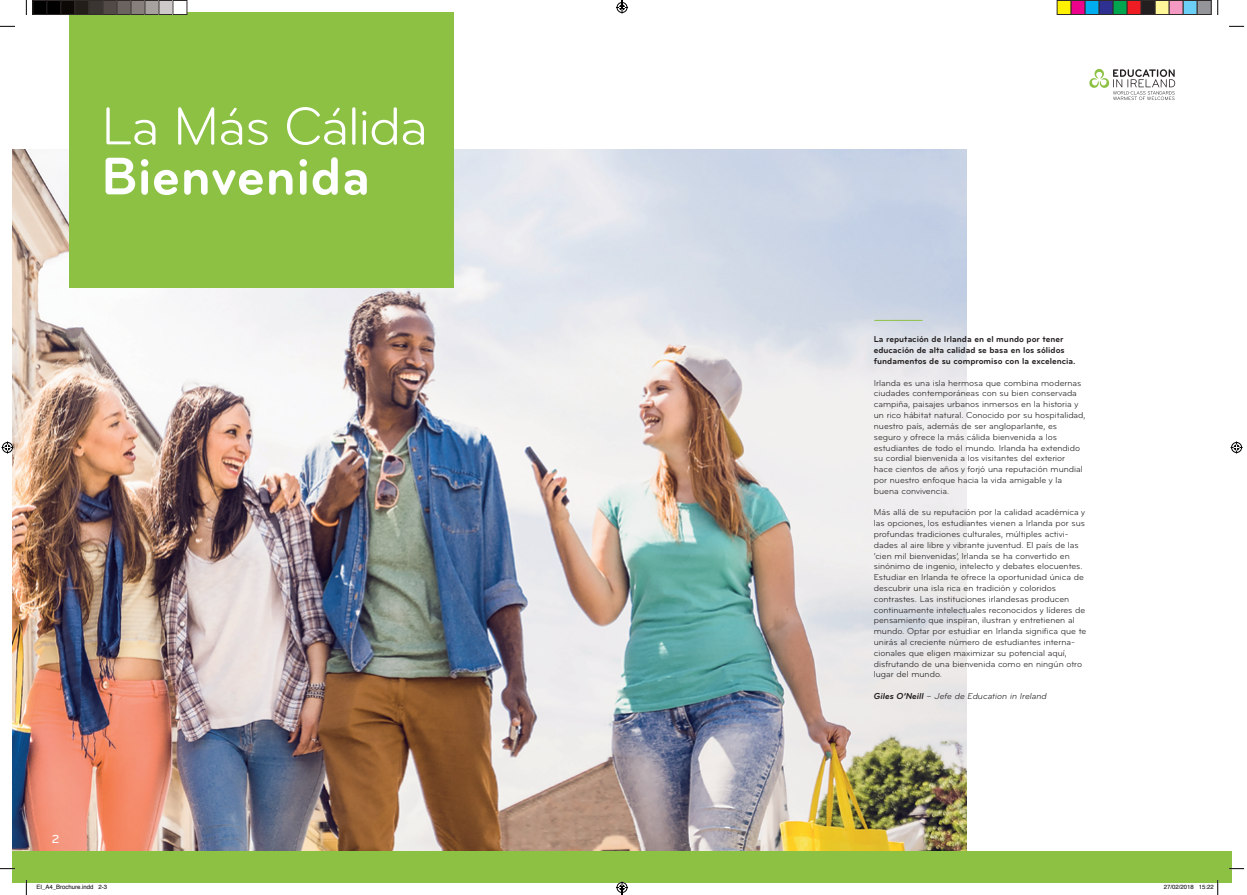
<style>
.page{position:relative;width:1247px;height:895px;background:#fff}
.page>*{position:absolute;margin:0;border:0;box-sizing:border-box;transform-origin:0 0}
.t1{font:55px "Bryant Pro";letter-spacing:-.03em;color:#fff}
.t2{font:700 55px "Bryant Pro";color:#fff}
.t3{font:500 12px "Bryant Pro";color:#fff}
.t4{font:9px/10.8px "Bryant Pro";color:#231f20}
.t5{font:700 9px/10.8px "Bryant Pro";color:#231f20}
.t6{font:italic 9px "Bryant Pro";color:#231f20}
.t7{font:6px "Helvetica";color:#000}
.s1{font-weight:700}
.s2{font-style:normal}
</style>
<div class="page">
<img style="left:12px;top:150px;width:953px;height:701px">
<div style="left:70px;top:12px;width:383px;height:276px;background:#8cc144"></div>
<hr style="left:874px;top:320px;width:48px;height:1px;background:#8cc144">
<svg style="left:1089px;top:69px;width:85px;height:31px"></svg>
<div style="left:12px;top:851px;width:1219px;height:31px;background:#8cc144"></div>
<svg style="left:0;top:26px;width:15px;height:1px"></svg>
<svg style="left:1229px;top:26px;width:14px;height:1px"></svg>
<svg style="left:0;top:868px;width:15px;height:1px"></svg>
<svg style="left:1229px;top:868px;width:14px;height:1px"></svg>
<svg style="left:26px;top:0;width:1px;height:15px"></svg>
<svg style="left:26px;top:880px;width:1px;height:15px"></svg>
<svg style="left:1217px;top:0;width:1px;height:15px"></svg>
<svg style="left:2px;top:441px;width:12px;height:12px"></svg>
<svg style="left:1230px;top:441px;width:12px;height:12px"></svg>
<div style="left:33px;top:0;width:14px;height:14px;background:#000"></div>
<div style="left:32px;top:0;width:15px;height:15px;border:1px solid #302a28"></div>
<div style="left:47px;top:0;width:14px;height:14px;background:#000"></div>
<div style="left:46px;top:0;width:15px;height:15px;border:1px solid #302a28"></div>
<div style="left:61px;top:0;width:14px;height:14px;background:#0c0806"></div>
<div style="left:60px;top:0;width:15px;height:15px;border:1px solid #302a28"></div>
<div style="left:75px;top:0;width:14px;height:14px;background:#241e1b"></div>
<div style="left:74px;top:0;width:15px;height:15px;border:1px solid #302a28"></div>
<div style="left:89px;top:0;width:14px;height:14px;background:#3b3532"></div>
<div style="left:88px;top:0;width:15px;height:15px;border:1px solid #302a28"></div>
<div style="left:103px;top:0;width:14px;height:14px;background:#524a47"></div>
<div style="left:102px;top:0;width:15px;height:15px;border:1px solid #302a28"></div>
<div style="left:117px;top:0;width:14px;height:14px;background:#6b6360"></div>
<div style="left:116px;top:0;width:15px;height:15px;border:1px solid #302a28"></div>
<div style="left:131px;top:0;width:14px;height:14px;background:#867f7c"></div>
<div style="left:130px;top:0;width:15px;height:15px;border:1px solid #302a28"></div>
<div style="left:145px;top:0;width:14px;height:14px;background:#a7a2a0"></div>
<div style="left:144px;top:0;width:15px;height:15px;border:1px solid #302a28"></div>
<div style="left:159px;top:0;width:14px;height:14px;background:#cdc9c8"></div>
<div style="left:158px;top:0;width:15px;height:15px;border:1px solid #302a28"></div>
<div style="left:173px;top:0;width:14px;height:14px;background:#fff"></div>
<div style="left:172px;top:0;width:15px;height:15px;border:1px solid #302a28"></div>
<div style="left:1056px;top:0;width:14px;height:14px;background:#fff101"></div>
<div style="left:1056px;top:0;width:15px;height:15px;border:1px solid #302a28"></div>
<div style="left:1070px;top:0;width:14px;height:14px;background:#ed028c"></div>
<div style="left:1070px;top:0;width:15px;height:15px;border:1px solid #302a28"></div>
<div style="left:1084px;top:0;width:14px;height:14px;background:#00aeef"></div>
<div style="left:1084px;top:0;width:15px;height:15px;border:1px solid #302a28"></div>
<div style="left:1098px;top:0;width:14px;height:14px;background:#2e3092"></div>
<div style="left:1098px;top:0;width:15px;height:15px;border:1px solid #302a28"></div>
<div style="left:1112px;top:0;width:14px;height:14px;background:#00a54f"></div>
<div style="left:1112px;top:0;width:15px;height:15px;border:1px solid #302a28"></div>
<div style="left:1126px;top:0;width:14px;height:14px;background:#ee1d23"></div>
<div style="left:1126px;top:0;width:15px;height:15px;border:1px solid #302a28"></div>
<div style="left:1140px;top:0;width:14px;height:14px;background:#231f20"></div>
<div style="left:1140px;top:0;width:15px;height:15px;border:1px solid #302a28"></div>
<div style="left:1154px;top:0;width:14px;height:14px;background:#fff79a"></div>
<div style="left:1154px;top:0;width:15px;height:15px;border:1px solid #302a28"></div>
<div style="left:1168px;top:0;width:14px;height:14px;background:#f499c2"></div>
<div style="left:1168px;top:0;width:15px;height:15px;border:1px solid #302a28"></div>
<div style="left:1182px;top:0;width:14px;height:14px;background:#6bcff6"></div>
<div style="left:1182px;top:0;width:15px;height:15px;border:1px solid #302a28"></div>
<div style="left:1196px;top:0;width:14px;height:14px;background:#939598"></div>
<div style="left:1196px;top:0;width:15px;height:15px;border:1px solid #302a28"></div>
<svg style="left:1163px;top:880px;width:55px;height:15px"></svg>
<svg style="left:616px;top:0;width:12px;height:14px"></svg>
<svg style="left:616px;top:881px;width:12px;height:14px"></svg>
<h1 class="t1" style="left:101px;top:93px;width:328px">La Más Cálida</h1>
<h1 class="t2" style="left:101px;top:142px;width:270px">Bienvenida</h1>
<h2 class="t3" style="left:52px;top:832px;width:9px">2</h2>
<p class="t5" style="left:873px;top:334px;width:203px">La reputación de Irlanda en el mundo por tener educación de alta calidad se basa en los sólidos fundamentos de su compromiso con la excelencia.</p>
<p class="t4" style="left:873px;top:377px;width:213px">Irlanda es una isla hermosa que combina modernas ciudades contemporáneas con su bien conservada campiña, paisajes urbanos inmersos en la historia y un rico hábitat natural. Conocido por su hospitalidad, nuestro país, además de ser angloparlante, es seguro y ofrece la más cálida bienvenida a los estudiantes de todo el mundo. Irlanda ha extendido su cordial bienvenida a los visitantes del exterior hace cientos de años y forjó una reputación mundial por nuestro enfoque hacia la vida amigable y la buena convivencia.</p>
<p class="t4" style="left:873px;top:507px;width:214px">Más allá de su reputación por la calidad académica y las opciones, los estudiantes vienen a Irlanda por sus profundas tradiciones culturales, múltiples activi&shy;dades al aire libre y vibrante juventud. El país de las ‘cien mil bienvenidas’, Irlanda se ha convertido en sinónimo de ingenio, intelecto y debates elocuentes.<br>Estudiar en Irlanda te ofrece la oportunidad única de descubrir una isla rica en tradición y coloridos contrastes. Las instituciones irlandesas producen continuamente intelectuales reconocidos y líderes de pensamiento que inspiran, ilustran y entretienen al mundo. Optar por estudiar en Irlanda significa que te unirás al creciente número de estudiantes interna&shy;cionales que eligen maximizar su potencial aquí, disfrutando de una bienvenida como en ningún otro lugar del mundo.</p>
<p class="t6" style="left:873px;top:690px;width:174px"><span class="s1">Giles O’Neill</span> <span class="s2">–</span> Jefe de Education in Ireland</p>
<p class="t7" style="left:36px;top:882px;width:72px">EI_A4_Brochure.indd 2-3</p>
<p class="t7" style="left:1163px;top:882px;width:52px">27/02/2018 15:22</p>
</div>
